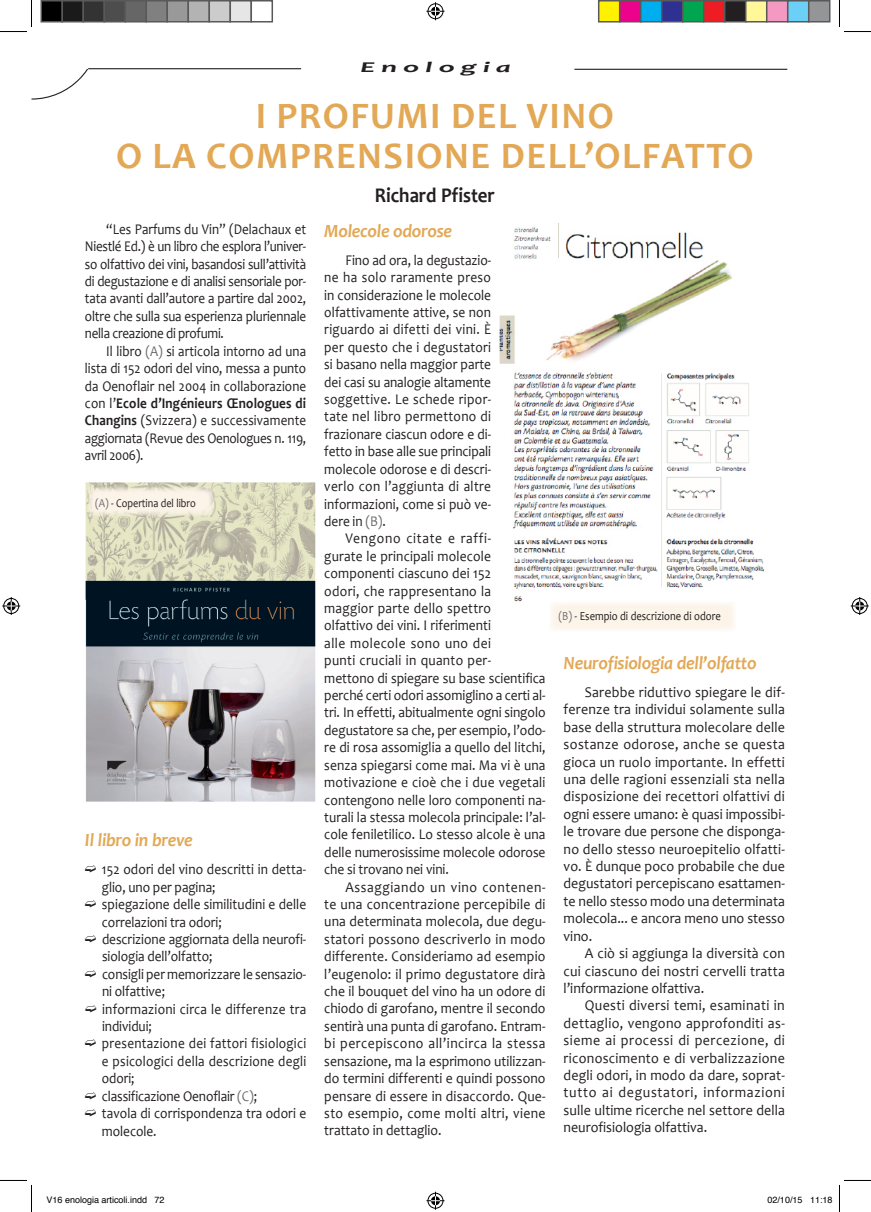
<style>
.page{position:relative;width:871px;height:1212px;background:#fff}
.page>*{position:absolute;margin:0;border:0;box-sizing:border-box;transform-origin:0 0}
.t1{font:700 37.5px/40.5px "Candara";letter-spacing:.04em;color:#e2a855;text-align:center}
.t2{font:700 21px "Candara";color:#231f20;scale:.9 1}
.t3{font:italic 700 18.75px "Candara";letter-spacing:-.015em;color:#e2a855;scale:.95 1}
.t4{font:italic 700 15px "Candara";letter-spacing:.2em;color:#231f20;scale:2 1}
.t5{font:14.85px/17.4px "Candara";letter-spacing:.005em;color:#231f20;text-align:justify;scale:.94 1}
.t6{font:14.85px/17.4px "Candara";letter-spacing:.005em;color:#231f20;text-align:justify;scale:.9 1}
.t7{font:14.85px/17.4px "Candara";letter-spacing:.005em;color:#231f20;scale:.91 1}
.t8{font:14.85px/17.4px "Candara";letter-spacing:.005em;color:#231f20;text-align:justify;scale:.92 1}
.t9{font:14.85px/17.4px "Candara";letter-spacing:.005em;color:#231f20;text-align:justify;scale:.88 1}
.t10{font:14.85px "Candara";letter-spacing:.005em;color:#231f20;scale:.89 1}
.t11{font:12.3px "Candara";color:#231f20;scale:.85 1}
.t12{font:12px "Candara";color:#231f20;scale:.85 1}
.t13{font:9px "Helvetica";color:#000}
.s1{color:#6c6d70}
.s2{font-weight:700}
</style>
<div class="page">
<hr style="left:88px;top:68px;width:213px;height:1px;background:#231f20">
<hr style="left:574px;top:69px;width:213px;height:1px;background:#231f20">
<img style="left:86px;top:482px;width:229px;height:319px">
<img style="left:88px;top:486px;width:128px;height:30px">
<img style="left:500px;top:223px;width:265px;height:379px">
<svg style="left:0;top:0;width:100px;height:100px"></svg>
<svg style="left:0;top:1179px;width:32px;height:32px"></svg>
<svg style="left:839px;top:0;width:32px;height:32px"></svg>
<svg style="left:839px;top:1179px;width:32px;height:32px"></svg>
<svg style="left:426px;top:2px;width:18px;height:18px"></svg>
<svg style="left:426px;top:1191px;width:18px;height:18px"></svg>
<svg style="left:2px;top:597px;width:18px;height:18px"></svg>
<svg style="left:851px;top:597px;width:18px;height:18px"></svg>
<div style="left:41px;top:1px;width:21px;height:21px;background:#000"></div>
<div style="left:40px;top:0;width:23px;height:22px;border:2px solid #595959"></div>
<div style="left:62px;top:1px;width:21px;height:21px;background:#1a1a1a"></div>
<div style="left:62px;top:0;width:22px;height:22px;border:2px solid #595959"></div>
<div style="left:83px;top:1px;width:21px;height:21px;background:#333"></div>
<div style="left:82px;top:0;width:23px;height:22px;border:2px solid #595959"></div>
<div style="left:104px;top:1px;width:21px;height:21px;background:#4d4d4d"></div>
<div style="left:104px;top:0;width:22px;height:22px;border:2px solid #595959"></div>
<div style="left:125px;top:1px;width:21px;height:21px;background:#666"></div>
<div style="left:124px;top:0;width:23px;height:22px;border:2px solid #595959"></div>
<div style="left:146px;top:1px;width:21px;height:21px;background:#808080"></div>
<div style="left:146px;top:0;width:22px;height:22px;border:2px solid #595959"></div>
<div style="left:167px;top:1px;width:21px;height:21px;background:#999"></div>
<div style="left:166px;top:0;width:23px;height:22px;border:2px solid #595959"></div>
<div style="left:188px;top:1px;width:21px;height:21px;background:#b3b3b3"></div>
<div style="left:188px;top:0;width:22px;height:22px;border:2px solid #595959"></div>
<div style="left:209px;top:1px;width:21px;height:21px;background:#ccc"></div>
<div style="left:208px;top:0;width:23px;height:22px;border:2px solid #595959"></div>
<div style="left:230px;top:1px;width:21px;height:21px;background:#e6e6e6"></div>
<div style="left:230px;top:0;width:22px;height:22px;border:2px solid #595959"></div>
<div style="left:250px;top:0;width:23px;height:22px;border:2px solid #595959"></div>
<div style="left:599px;top:1px;width:21px;height:21px;background:#fff101"></div>
<div style="left:598px;top:0;width:22px;height:22px;border:2px solid #595959"></div>
<div style="left:620px;top:1px;width:21px;height:21px;background:#ed028c"></div>
<div style="left:619px;top:0;width:22px;height:22px;border:2px solid #595959"></div>
<div style="left:641px;top:1px;width:21px;height:21px;background:#00aeef"></div>
<div style="left:640px;top:0;width:22px;height:22px;border:2px solid #595959"></div>
<div style="left:662px;top:1px;width:21px;height:21px;background:#2e3092"></div>
<div style="left:661px;top:0;width:22px;height:22px;border:2px solid #595959"></div>
<div style="left:683px;top:1px;width:21px;height:21px;background:#00a54f"></div>
<div style="left:682px;top:0;width:22px;height:22px;border:2px solid #595959"></div>
<div style="left:704px;top:1px;width:21px;height:21px;background:#ee1d23"></div>
<div style="left:703px;top:0;width:22px;height:22px;border:2px solid #595959"></div>
<div style="left:725px;top:1px;width:21px;height:21px;background:#231f20"></div>
<div style="left:724px;top:0;width:22px;height:22px;border:2px solid #595959"></div>
<div style="left:746px;top:1px;width:21px;height:21px;background:#fff79a"></div>
<div style="left:745px;top:0;width:22px;height:22px;border:2px solid #595959"></div>
<div style="left:767px;top:1px;width:21px;height:21px;background:#f499c2"></div>
<div style="left:766px;top:0;width:22px;height:22px;border:2px solid #595959"></div>
<div style="left:788px;top:1px;width:21px;height:21px;background:#6bcff6"></div>
<div style="left:787px;top:0;width:22px;height:22px;border:2px solid #595959"></div>
<div style="left:809px;top:1px;width:21px;height:21px;background:#939598"></div>
<div style="left:808px;top:0;width:22px;height:22px;border:2px solid #595959"></div>
<p class="t4" style="left:360px;top:58px;width:77px">Enologia</p>
<h1 class="t1" style="left:116px;top:95px;width:639px">I PROFUMI DEL VINO<br>O LA COMPRENSIONE DELL’OLFATTO</h1>
<h2 class="t2" style="left:375px;top:182px;width:135px">Richard Pfister</h2>
<p class="t9" style="left:85px;top:220px;width:253px;text-indent:21px">“Les Parfums du Vin” (Delachaux et Niestlé Ed.) è un libro che esplora l’univer&shy;so olfattivo dei vini, basandosi sull’attività di degustazione e di analisi sensoriale por&shy;tata avanti dall’autore a partire dal 2002, oltre che sulla sua esperienza pluriennale nella creazione di profumi.</p>
<p class="t9" style="left:85px;top:342px;width:253px;text-indent:21px">Il libro <span class="s1">(A)</span> si articola intorno ad una lista di 152 odori del vino, messa a punto da Oenoflair nel 2004 in collaborazione con l’<span class="s2">Ecole d’Ingénieurs Œnologues di Changins</span> (Svizzera) e successivamente aggiornata (Revue des Oenologues n. 119, avril 2006).</p>
<p class="t3" style="left:324px;top:219px;width:136px">Molecole odorose</p>
<p class="t6" style="left:324px;top:251px;width:187px;text-indent:21px">Fino ad ora, la degustazio&shy;ne ha solo raramente preso in considerazione le molecole olfattivamente attive, se non riguardo ai difetti dei vini. È per questo che i degustatori si basano nella maggior parte dei casi su analogie altamente soggettive. Le schede ripor&shy;tate nel libro permettono di frazionare ciascun odore e di&shy;fetto in base alle sue principali molecole odorose e di descri&shy;verlo con l’aggiunta di altre informazioni, come si può ve&shy;dere in <span class="s1">(B)</span>.</p>
<p class="t7" style="left:324px;top:529px;width:245px;text-indent:21px">Vengono citate e raffi-<br>gurate le principali molecole componenti ciascuno dei 152<br>odori, che rappresentano la<br>maggior parte dello spettro<br>olfattivo dei vini. I riferimenti<br>alle molecole sono uno dei<br>punti cruciali in quanto per-<br>mettono di spiegare su base scientifica perché certi odori assomiglino a certi al&shy;tri. In effetti, abitualmente ogni singolo degustatore sa che, per esempio, l’odo&shy;re di rosa assomiglia a quello del litchi, senza spiegarsi come mai. Ma vi è una motivazione e cioè che i due vegetali contengono nelle loro componenti na&shy;turali la stessa molecola principale: l’al&shy;cole feniletilico. Lo stesso alcole è una delle numerosissime molecole odorose che si trovano nei vini.</p>
<p class="t8" style="left:324px;top:877px;width:242px;text-indent:21px">Assaggiando un vino contenen&shy;te una concentrazione percepibile di una determinata molecola, due degu&shy;statori possono descriverlo in modo differente. Consideriamo ad esempio l’eugenolo: il primo degustatore dirà che il bouquet del vino ha un odore di chiodo di garofano, mentre il secondo sentirà una punta di garofano. Entram&shy;bi percepiscono all’incirca la stessa sensazione, ma la esprimono utilizzan&shy;do termini differenti e quindi possono pensare di essere in disaccordo. Que&shy;sto esempio, come molti altri, viene trattato in dettaglio.</p>
<p class="t12" style="left:95px;top:495px;width:120px"><span class="s1">(A)</span> - Copertina del libro</p>
<p class="t11" style="left:559px;top:607px;width:192px"><span class="s1">(B)</span> - Esempio di descrizione di odore</p>
<p class="t3" style="left:564px;top:650px;width:205px">Neurofisiologia dell’olfatto</p>
<p class="t5" style="left:564px;top:683px;width:237px;text-indent:21px">Sarebbe riduttivo spiegare le dif&shy;ferenze tra individui solamente sulla base della struttura molecolare delle sostanze odorose, anche se questa gioca un ruolo importante. In effetti una delle ragioni essenziali sta nella disposizione dei recettori olfattivi di ogni essere umano: è quasi impossibi&shy;le trovare due persone che disponga&shy;no dello stesso neuroepitelio olfatti&shy;vo. È dunque poco probabile che due degustatori percepiscano esattamen&shy;te nello stesso modo una determinata molecola... e ancora meno uno stesso vino.</p>
<p class="t5" style="left:564px;top:944px;width:237px;text-indent:21px">A ciò si aggiunga la diversità con cui ciascuno dei nostri cervelli tratta l’informazione olfattiva.</p>
<p class="t5" style="left:564px;top:996px;width:237px;text-indent:21px">Questi diversi temi, esaminati in dettaglio, vengono approfonditi as&shy;sieme ai processi di percezione, di riconoscimento e di verbalizzazione degli odori, in modo da dare, soprat&shy;tutto ai degustatori, informazioni sulle ultime ricerche nel settore della neurofisiologia olfattiva.</p>
<p class="t3" style="left:85px;top:828px;width:115px">Il libro in breve</p>
<p class="t6" style="left:85px;top:860px;width:247px">➫ 152 odori del vino descritti in detta-</p>
<p class="t6" style="left:102px;top:877px;width:128px">glio, uno per pagina;</p>
<p class="t6" style="left:85px;top:895px;width:247px">➫ spiegazione delle similitudini e delle</p>
<p class="t6" style="left:102px;top:912px;width:135px">correlazioni tra odori;</p>
<p class="t6" style="left:85px;top:930px;width:247px">➫ descrizione aggiornata della neurofi-</p>
<p class="t6" style="left:102px;top:947px;width:124px">siologia dell’olfatto;</p>
<p class="t6" style="left:85px;top:964px;width:247px">➫ consigli per memorizzare le sensazio-</p>
<p class="t6" style="left:102px;top:982px;width:72px">ni olfattive;</p>
<p class="t6" style="left:85px;top:999px;width:247px">➫ informazioni circa le differenze tra</p>
<p class="t6" style="left:102px;top:1017px;width:57px">individui;</p>
<p class="t10" style="left:85px;top:1033px;width:250px">➫ presentazione dei fattori fisiologici</p>
<p class="t10" style="left:102px;top:1051px;width:231px">e psicologici della descrizione degli</p>
<p class="t10" style="left:102px;top:1068px;width:38px">odori;</p>
<p class="t6" style="left:85px;top:1086px;width:193px">➫ classificazione Oenoflair <span class="s1">(C)</span>;</p>
<p class="t6" style="left:85px;top:1104px;width:247px">➫ tavola di corrispondenza tra odori e</p>
<p class="t6" style="left:102px;top:1121px;width:62px">molecole.</p>
<p class="t13" style="left:46px;top:1192px;width:120px">V16 enologia articoli.indd 72</p>
<p class="t13" style="left:767px;top:1192px;width:67px">02/10/15 11:18</p>
</div>
